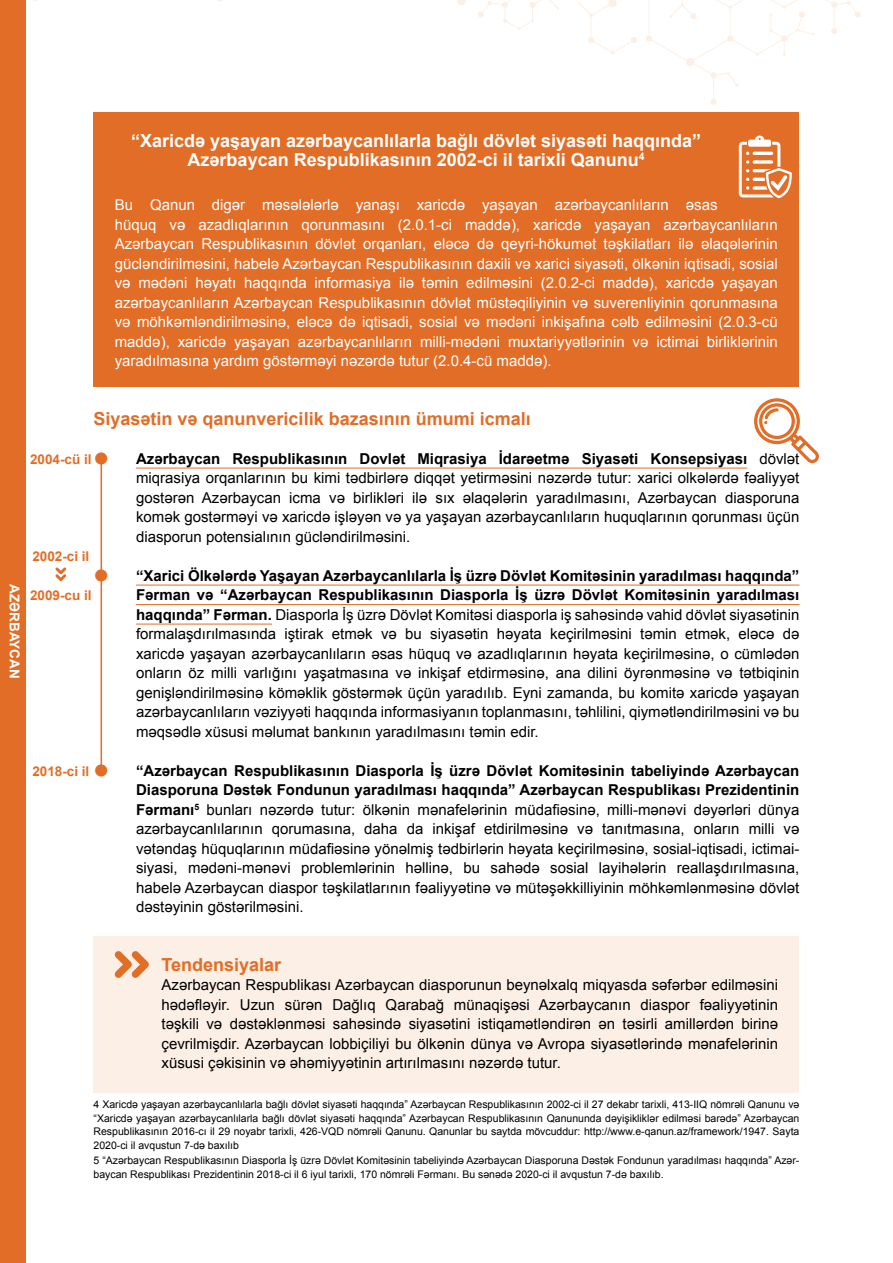
<style>
.page{position:relative;width:893px;height:1263px;background:#fff}
.page>*{position:absolute;margin:0;border:0;box-sizing:border-box;transform-origin:0 0}
.t1{font:700 18px/19.5px "Arial";color:#fff;text-align:center}
.t2{font:700 18px "Arial";color:#e26d26}
.t3{font:15px/19.5px "Arial";color:#000;text-align:justify}
.t4{font:15px/19.5px "Arial";color:#fff}
.t5{font:700 13.5px "Arial";color:#e26d26}
.t6{font:700 13.5px "Arial";color:#fff}
.t7{font:10.5px/13.5px "Arial";color:#000;text-align:justify}
.s1{font-family:"Klavika";font-weight:700;font-size:45px;color:#e26d26}
.s2{font-weight:700}
</style>
<div class="page">
<div style="left:0;top:0;width:26px;height:1263px;background:#e26d26"></div>
<svg style="left:578px;top:0;width:59px;height:55px"></svg>
<svg style="left:457px;top:0;width:102px;height:30px"></svg>
<svg style="left:646px;top:0;width:215px;height:105px"></svg>
<hr style="left:892px;top:795px;width:1px;height:273px;background:#fcefe5">
<hr style="left:136px;top:468px;width:611px;height:1px;background:#e26d26">
<hr style="left:136px;top:585px;width:663px;height:1px;background:#e26d26">
<hr style="left:136px;top:604px;width:663px;height:1px;background:#e26d26">
<hr style="left:136px;top:624px;width:136px;height:1px;background:#e26d26">
<div style="left:94px;top:936px;width:705px;height:60px;background:#fcefe5"></div>
<div style="left:94px;top:958px;width:705px;height:134px;background:#fcefe5"></div>
<div style="left:94px;top:113px;width:705px;height:274px;background:#e26d26"></div>
<svg style="left:739px;top:136px;width:53px;height:62px"></svg>
<svg style="left:754px;top:398px;width:65px;height:65px"></svg>
<hr style="left:101px;top:457px;width:1px;height:313px;background:#e26d26">
<svg style="left:56px;top:567px;width:10px;height:14px"></svg>
<svg style="left:114px;top:951px;width:35px;height:27px"></svg>
<p class="t1" style="left:131px;top:131px;width:572px">“Xaricdə yaşayan azərbaycanlılarla bağlı dövlət siyasəti haqqında”<br>Azərbaycan Respublikasının 2002-ci il tarixli Qanunu<sup>4</sup></p>
<p class="t4" style="left:115px;top:195px;width:664px">Bu Qanun digər məsələlərlə yanaşı xaricdə yaşayan azərbaycanlıların əsas<br>hüquq və azadlıqlarının qorunmasını (2.0.1-ci maddə), xaricdə yaşayan azərbaycanlıların Azərbaycan Respublikasının dövlət orqanları, eləcə də qeyri-hökumət təşkilatları ilə əlaqələrinin gücləndirilməsini, habelə Azərbaycan Respublikasının daxili və xarici siyasəti, ölkənin iqtisadi, sosial və mədəni həyatı haqqında informasiya ilə təmin edilməsini (2.0.2-ci maddə), xaricdə yaşayan azərbaycanlıların Azərbaycan Respublikasının dövlət müstəqiliyinin və suverenliyinin qorunmasına və möhkəmləndirilməsinə, eləcə də iqtisadi, sosial və mədəni inkişafına cəlb edilməsini (2.0.3-cü maddə), xaricdə yaşayan azərbaycanlıların milli-mədəni muxtariyyətlərinin və ictimai birliklərinin yaradılmasına yardım göstərməyi nəzərdə tutur (2.0.4-cü maddə).</p>
<p class="t6" style="left:24px;top:584px;width:96px;rotate:90deg">AZ RBAYCAN</p>
<p class="t2" style="left:94px;top:406px;width:439px">Siyasətin və qanunvericilik bazasının ümumi icmalı</p>
<p class="t3" style="left:136px;top:449px;width:665px;text-indent:-43px"><span class="s1">•</span> <span class="s2">Azərbaycan Respublikasının Dovlət Miqrasiya İdarəetmə Siyasəti Konsepsiyası</span> dövlət miqrasiya orqanlarının bu kimi tədbirlərə diqqət yetirməsini nəzərdə tutur: xarici olkələrdə fəaliyyət gostərən Azərbaycan icma və birlikləri ilə sıx əlaqələrin yaradılmasını, Azərbaycan diasporuna komək gostərməyi və xaricdə işləyən və ya yaşayan azərbaycanlıların huquqlarının qorunması üçün diasporun potensialının gücləndirilməsini.</p>
<p class="t3" style="left:136px;top:566px;width:665px;text-indent:-43px"><span class="s1">•</span> <span class="s2">“Xarici Ölkələrdə Yaşayan Azərbaycanlılarla İş üzrə Dövlət Komitəsinin yaradılması haqqında” Fərman və “Azərbaycan Respublikasının Diasporla İş üzrə Dövlət Komitəsinin yaradılması haqqında” Fərman.</span> Diasporla İş üzrə Dövlət Komitəsi diasporla iş sahəsində vahid dövlət siyasətinin formalaşdırılmasında iştirak etmək və bu siyasətin həyata keçirilməsini təmin etmək, eləcə də xaricdə yaşayan azərbaycanlıların əsas hüquq və azadlıqlarının həyata keçirilməsinə, o cümlədən onların öz milli varlığını yaşatmasına və inkişaf etdirməsinə, ana dilini öyrənməsinə və tətbiqinin genişləndirilməsinə köməklik göstərmək üçün yaradılıb. Eyni zamanda, bu komitə xaricdə yaşayan azərbaycanlıların vəziyyəti haqqında informasiyanın toplanmasını, təhlilini, qiymətləndirilməsini və bu məqsədlə xüsusi məlumat bankının yaradılmasını təmin edir.</p>
<p class="t3" style="left:136px;top:761px;width:665px;text-indent:-43px"><span class="s1">•</span> <span class="s2">“Azərbaycan Respublikasının Diasporla İş üzrə Dövlət Komitəsinin tabeliyində Azərbaycan Diasporuna Dəstək Fondunun yaradılması haqqında” Azərbaycan Respublikası Prezidentinin Fərmanı</span><sup>5</sup> bunları nəzərdə tutur: ölkənin mənafelərinin müdafiəsinə, milli-mənəvi dəyərləri dünya azərbaycanlılarının qorumasına, daha da inkişaf etdirilməsinə və tanıtmasına, onların milli və vətəndaş hüquqlarının müdafiəsinə yönəlmiş tədbirlərin həyata keçirilməsinə, sosial-iqtisadi, ictimai&shy;siyasi, mədəni-mənəvi problemlərinin həllinə, bu sahədə sosial layihələrin reallaşdırılmasına, habelə Azərbaycan diaspor təşkilatlarının fəaliyyətinə və mütəşəkkilliyinin möhkəmlənməsinə dövlət dəstəyinin göstərilməsini.</p>
<p class="t5" style="left:30px;top:450px;width:63px">2004-cü il</p>
<p class="t5" style="left:32px;top:547px;width:59px">2002-ci il</p>
<p class="t5" style="left:30px;top:586px;width:63px">2009-cu il</p>
<p class="t5" style="left:32px;top:762px;width:59px">2018-ci il</p>
<p class="t2" style="left:162px;top:952px;width:121px">Tendensiyalar</p>
<p class="t3" style="left:162px;top:975px;width:618px">Azərbaycan Respublikası Azərbaycan diasporunun beynəlxalq miqyasda səfərbər edilməsini hədəfləyir. Uzun sürən Dağlıq Qarabağ münaqişəsi Azərbaycanın diaspor fəaliyyətinin təşkili və dəstəklənməsi sahəsində siyasətini istiqamətləndirən ən təsirli amillərdən birinə çevrilmişdir. Azərbaycan lobbiçiliyi bu ölkənin dünya və Avropa siyasətlərində mənafelərinin xüsusi çəkisinin və əhəmiyyətinin artırılmasını nəzərdə tutur.</p>
<p class="t7" style="left:94px;top:1098px;width:707px">4 Xaricdə yaşayan azərbaycanlılarla bağlı dövlət siyasəti haqqında” Azərbaycan Respublikasının 2002-ci il 27 dekabr tarixli, 413-IIQ nömrəli Qanunu və “Xaricdə yaşayan azərbaycanlılarla bağlı dövlət siyasəti haqqında” Azərbaycan Respublikasının Qanununda dəyişikliklər edilməsi barədə” Azərbaycan Respublikasının 2016-cı il 29 noyabr tarixli, 426-VQD nömrəli Qanunu. Qanunlar bu saytda mövcuddur: http://www.e-qanun.az/framework/1947. Sayta 2020-ci il avqustun 7-də baxılıb</p>
<p class="t7" style="left:94px;top:1154px;width:707px">5 “Azərbaycan Respublikasının Diasporla İş üzrə Dövlət Komitəsinin tabeliyində Azərbaycan Diasporuna Dəstək Fondunun yaradılması haqqında” Azər&shy;baycan Respublikası Prezidentinin 2018-ci il 6 iyul tarixli, 170 nömrəli Fərmanı. Bu sənədə 2020-ci il avqustun 7-də baxılıb.</p>
</div>
